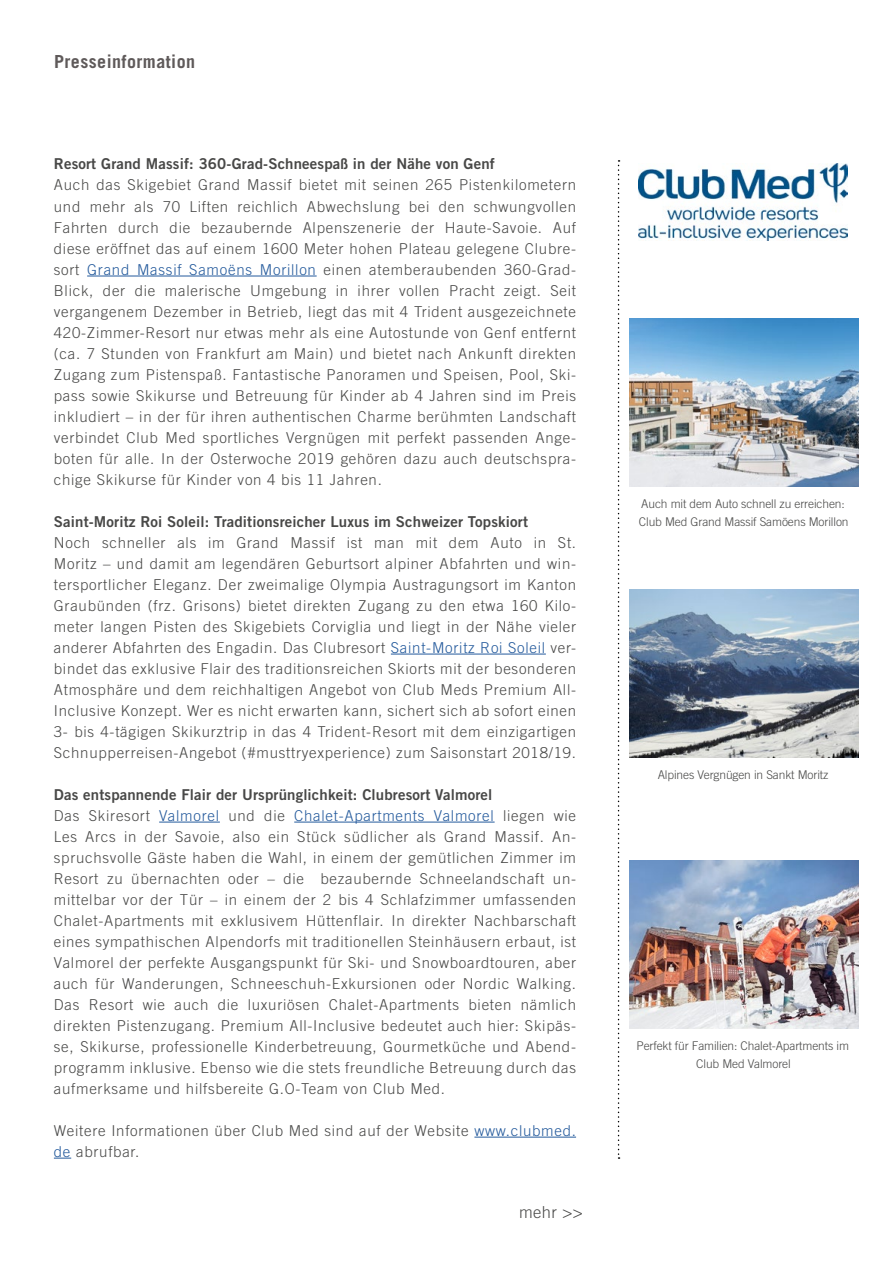
<style>
.page{position:relative;width:893px;height:1263px;background:#fff}
.page>*{position:absolute;margin:0;border:0;box-sizing:border-box;transform-origin:0 0}
.t1{font:700 18px "Trade Gothic LT";letter-spacing:.025em;color:#5f5a5a}
.t2{font:300 16.5px "Trade Gothic LT";color:#484847}
.t3{font:300 15px/21px "Trade Gothic LT";letter-spacing:.05em;color:#484847;text-align:justify}
.t4{font:15px "Trade Gothic LT Bold Two";letter-spacing:.01em;color:#484847}
.t5{font:300 12px/18px "Trade Gothic LT";letter-spacing:-.01em;color:#484847}
.s1{color:#245a9c}
</style>
<div class="page">
<svg style="left:618px;top:160px;width:1px;height:999px"></svg>
<hr style="left:87px;top:276px;width:230px;height:1px;background:#245a9c">
<hr style="left:391px;top:654px;width:155px;height:1px;background:#245a9c">
<hr style="left:159px;top:822px;width:61px;height:1px;background:#245a9c">
<hr style="left:294px;top:822px;width:201px;height:1px;background:#245a9c">
<hr style="left:474px;top:1137px;width:102px;height:1px;background:#245a9c">
<svg style="left:54px;top:1158px;width:17px;height:1px"></svg>
<img style="left:639px;top:164px;width:209px;height:76px">
<img style="left:630px;top:319px;width:229px;height:168px">
<img style="left:630px;top:590px;width:229px;height:168px">
<img style="left:629px;top:861px;width:230px;height:168px">
<p class="t1" style="left:54px;top:50px;width:143px">Presseinformation</p>
<p class="t4" style="left:54px;top:155px;width:443px">Resort Grand Massif: 360-Grad-Schneespaß in der Nähe von Genf</p>
<p class="t3" style="left:54px;top:174px;width:524px">Auch das Skigebiet Grand Massif bietet mit seinen 265 Pistenkilometern und mehr als 70 Liften reichlich Abwechslung bei den schwungvollen Fahrten durch die bezaubernde Alpenszenerie der Haute-Savoie. Auf diese eröffnet das auf einem 1600 Meter hohen Plateau gelegene Clubre&shy;sort <span class="s1">Grand Massif Samoëns Morillon</span> einen atemberaubenden 360-Grad-Blick, der die malerische Umgebung in ihrer vollen Pracht zeigt. Seit vergangenem Dezember in Betrieb, liegt das mit 4 Trident ausgezeichnete 420-Zimmer-Resort nur etwas mehr als eine Autostunde von Genf entfernt (ca. 7 Stunden von Frankfurt am Main) und bietet nach Ankunft direkten Zugang zum Pistenspaß. Fantastische Panoramen und Speisen, Pool, Ski&shy;pass sowie Skikurse und Betreuung für Kinder ab 4 Jahren sind im Preis inkludiert – in der für ihren authentischen Charme berühmten Landschaft verbindet Club Med sportliches Vergnügen mit perfekt passenden Ange&shy;boten für alle. In der Osterwoche 2019 gehören dazu auch deutschspra&shy;chige Skikurse für Kinder von 4 bis 11 Jahren.</p>
<p class="t4" style="left:54px;top:512px;width:476px">Saint-Moritz Roi Soleil: Traditionsreicher Luxus im Schweizer Topskiort</p>
<p class="t3" style="left:54px;top:531px;width:524px">Noch schneller als im Grand Massif ist man mit dem Auto in St.<br>Moritz – und damit am legendären Geburtsort alpiner Abfahrten und win&shy;tersportlicher Eleganz. Der zweimalige Olympia Austragungsort im Kanton Graubünden (frz. Grisons) bietet direkten Zugang zu den etwa 160 Kilo&shy;meter langen Pisten des Skigebiets Corviglia und liegt in der Nähe vieler anderer Abfahrten des Engadin. Das Clubresort <span class="s1">Saint-Moritz Roi Soleil</span> ver&shy;bindet das exklusive Flair des traditionsreichen Skiorts mit der besonderen Atmosphäre und dem reichhaltigen Angebot von Club Meds Premium All-Inclusive Konzept. Wer es nicht erwarten kann, sichert sich ab sofort einen 3- bis 4-tägigen Skikurztrip in das 4 Trident-Resort mit dem einzigartigen Schnupperreisen-Angebot (#musttryexperience) zum Saisonstart 2018/19.</p>
<p class="t4" style="left:54px;top:785px;width:440px">Das entspannende Flair der Ursprünglichkeit: Clubresort Valmorel</p>
<p class="t3" style="left:54px;top:804px;width:524px">Das Skiresort <span class="s1">Valmorel</span> und die <span class="s1">Chalet-Apartments Valmorel</span> liegen wie Les Arcs in der Savoie, also ein Stück südlicher als Grand Massif. An&shy;spruchsvolle Gäste haben die Wahl, in einem der gemütlichen Zimmer im Resort zu übernachten oder – die bezaubernde Schneelandschaft un&shy;mittelbar vor der Tür – in einem der 2 bis 4 Schlafzimmer umfassenden Chalet-Apartments mit exklusivem Hüttenflair. In direkter Nachbarschaft eines sympathischen Alpendorfs mit traditionellen Steinhäusern erbaut, ist Valmorel der perfekte Ausgangspunkt für Ski- und Snowboardtouren, aber auch für Wanderungen, Schneeschuh-Exkursionen oder Nordic Walking.<br>Das Resort wie auch die luxuriösen Chalet-Apartments bieten nämlich direkten Pistenzugang. Premium All-Inclusive bedeutet auch hier: Skipäs&shy;se, Skikurse, professionelle Kinderbetreuung, Gourmetküche und Abend&shy;programm inklusive. Ebenso wie die stets freundliche Betreuung durch das aufmerksame und hilfsbereite G.O-Team von Club Med.</p>
<p class="t3" style="left:54px;top:1119px;width:524px">Weitere Informationen über Club Med sind auf der Website <span class="s1">www.clubmed. de</span> abrufbar.</p>
<p class="t2" style="left:519px;top:1202px;width:65px">mehr &gt;&gt;</p>
<p class="t5" style="left:639px;top:495px;width:211px">Auch mit dem Auto schnell zu erreichen:<br>Club Med Grand Massif Samöens Morillon</p>
<p class="t5" style="left:658px;top:765px;width:172px">Alpines Vergnügen in Sankt Moritz</p>
<p class="t5" style="left:637px;top:1036px;width:214px;text-align:center">Perfekt für Familien: Chalet-Apartments im<br>Club Med Valmorel</p>
</div>
